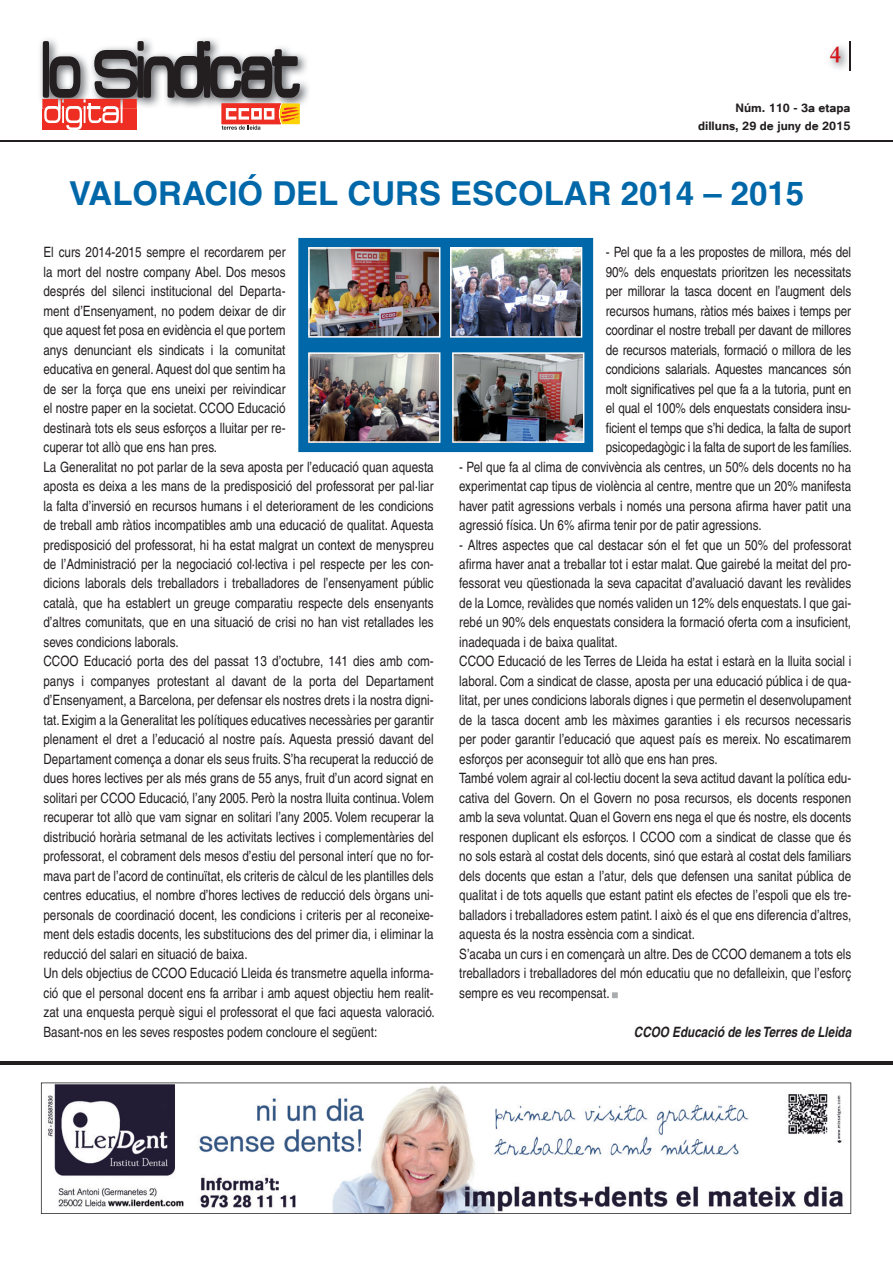
<style>
.page{position:relative;width:893px;height:1263px;background:#fff}
.page>*{position:absolute;margin:0;border:0;box-sizing:border-box;transform-origin:0 0}
.t1{font:700 33px "Helvetica";color:#0068a9}
.t2{font:700 24px "Garamond";color:#d2161e}
.t3{font:700 15px/18px "Tunga";color:#231f20;text-align:right}
.t4{font:condensed 14.25px/19.5px "Helvetica";color:#231f20}
.t5{font:italic 700 condensed 14.25px "Helvetica";color:#231f20}
</style>
<div class="page">
<img style="left:830px;top:42px;width:20px;height:29px">
<hr style="left:850px;top:41px;width:1px;height:30px;background:#231f20">
<img style="left:40px;top:38px;width:269px;height:71px">
<svg style="left:43px;top:41px;width:257px;height:89px"></svg>
<hr style="left:0;top:140px;width:893px;height:1px;background:#231f20">
<hr style="left:0;top:1061px;width:893px;height:3px;background:#231f20">
<svg style="left:41px;top:1082px;width:810px;height:132px"></svg>
<svg style="left:612px;top:992px;width:6px;height:6px"></svg>
<div style="left:298px;top:238px;width:295px;height:214px;background:#0068a9"></div>
<img style="left:308px;top:247px;width:132px;height:91px">
<img style="left:452px;top:352px;width:132px;height:91px">
<img style="left:308px;top:352px;width:132px;height:91px">
<img style="left:450px;top:247px;width:132px;height:91px">
<h2 class="t2" style="left:830px;top:38px;width:13px">4</h2>
<p class="t3" style="left:698px;top:98px;width:154px">Núm. 110 - 3a etapa dilluns, 29 de juny de 2015</p>
<h1 class="t1" style="left:69px;top:173px;width:737px">VALORACIÓ DEL CURS ESCOLAR 2014 – 2015</h1>
<p class="t4" style="left:43px;top:242px;width:393px">El curs 2014-2015 sempre el recordarem per<br>la mort del nostre company Abel. Dos mesos<br>després del silenci institucional del Departa-<br>ment d’Ensenyament, no podem deixar de dir<br>que aquest fet posa en evidència el que portem<br>anys denunciant els sindicats i la comunitat<br>educativa en general. Aquest dol que sentim ha<br>de ser la força que ens uneixi per reivindicar<br>el nostre paper en la societat. CCOO Educació<br>destinarà tots els seus esforços a lluitar per re-<br>cuperar tot allò que ens han pres.<br>La Generalitat no pot parlar de la seva aposta per l’educació quan aquesta aposta es deixa a les mans de la predisposició del professorat per pal·liar la falta d’inversió en recursos humans i el deteriorament de les condicions de treball amb ràtios incompatibles amb una educació de qualitat. Aquesta predisposició del professorat, hi ha estat malgrat un context de menyspreu de l’Administració per la negociació col·lectiva i pel respecte per les con&shy;dicions laborals dels treballadors i treballadores de l’ensenyament públic català, que ha establert un greuge comparatiu respecte dels ensenyants d’altres comunitats, que en una situació de crisi no han vist retallades les seves condicions laborals.<br>CCOO Educació porta des del passat 13 d’octubre, 141 dies amb com&shy;panys i companyes protestant al davant de la porta del Departament d’Ensenyament, a Barcelona, per defensar els nostres drets i la nostra digni&shy;tat. Exigim a la Generalitat les polítiques educatives necessàries per garantir plenament el dret a l’educació al nostre país. Aquesta pressió davant del Departament comença a donar els seus fruits. S’ha recuperat la reducció de dues hores lectives per als més grans de 55 anys, fruit d’un acord signat en solitari per CCOO Educació, l’any 2005. Però la nostra lluita continua. Volem recuperar tot allò que vam signar en solitari l’any 2005. Volem recuperar la distribució horària setmanal de les activitats lectives i complementàries del professorat, el cobrament dels mesos d’estiu del personal interí que no for&shy;mava part de l’acord de continuïtat, els criteris de càlcul de les plantilles dels centres educatius, el nombre d’hores lectives de reducció dels òrgans uni&shy;personals de coordinació docent, les condicions i criteris per al reconeixe&shy;ment dels estadis docents, les substitucions des del primer dia, i eliminar la reducció del salari en situació de baixa.<br>Un dels objectius de CCOO Educació Lleida és transmetre aquella informa&shy;ció que el personal docent ens fa arribar i amb aquest objectiu hem realit&shy;zat una enquesta perquè sigui el professorat el que faci aquesta valoració.<br>Basant-nos en les seves respostes podem concloure el següent:</p>
<p class="t4" style="left:606px;top:242px;width:248px;text-align:justify">- Pel que fa a les propostes de millora, més del 90% dels enquestats prioritzen les necessitats per millorar la tasca docent en l’augment dels recursos humans, ràtios més baixes i temps per coordinar el nostre treball per davant de millores de recursos materials, formació o millora de les condicions salarials. Aquestes mancances són molt significatives pel que fa a la tutoria, punt en el qual el 100% dels enquestats considera insu&shy;ficient el temps que s’hi dedica, la falta de suport psicopedagògic i la falta de suport de les famílies.</p>
<p class="t4" style="left:459px;top:457px;width:394px;text-align:justify">- Pel que fa al clima de convivència als centres, un 50% dels docents no ha experimentat cap tipus de violència al centre, mentre que un 20% manifesta haver patit agressions verbals i només una persona afirma haver patit una agressió física. Un 6% afirma tenir por de patir agressions.</p>
<p class="t4" style="left:459px;top:535px;width:394px">- Altres aspectes que cal destacar són el fet que un 50% del professorat afirma haver anat a treballar tot i estar malat. Que gairebé la meitat del pro&shy;fessorat veu qüestionada la seva capacitat d’avaluació davant les revàlides de la Lomce, revàlides que només validen un 12% dels enquestats. I que gai&shy;rebé un 90% dels enquestats considera la formació oferta com a insuficient, inadequada i de baixa qualitat.<br>CCOO Educació de les Terres de Lleida ha estat i estarà en la lluita social i laboral. Com a sindicat de classe, aposta per una educació pública i de qua&shy;litat, per unes condicions laborals dignes i que permetin el desenvolupament de la tasca docent amb les màximes garanties i els recursos necessaris per poder garantir l’educació que aquest país es mereix. No escatimarem esforços per aconseguir tot allò que ens han pres.<br>També volem agrair al col·lectiu docent la seva actitud davant la política edu&shy;cativa del Govern. On el Govern no posa recursos, els docents responen amb la seva voluntat. Quan el Govern ens nega el que és nostre, els docents responen duplicant els esforços. I CCOO com a sindicat de classe que és no sols estarà al costat dels docents, sinó que estarà al costat dels familiars dels docents que estan a l’atur, dels que defensen una sanitat pública de qualitat i de tots aquells que estant patint els efectes de l’espoli que els tre&shy;balladors i treballadores estem patint. I això és el que ens diferencia d’altres, aquesta és la nostra essència com a sindicat.<br>S’acaba un curs i en començarà un altre. Des de CCOO demanem a tots els treballadors i treballadores del món educatiu que no defalleixin, que l’esforç sempre es veu recompensat.</p>
<p class="t5" style="left:634px;top:1023px;width:219px">CCOO Educació de les Terres de Lleida</p>
</div>
